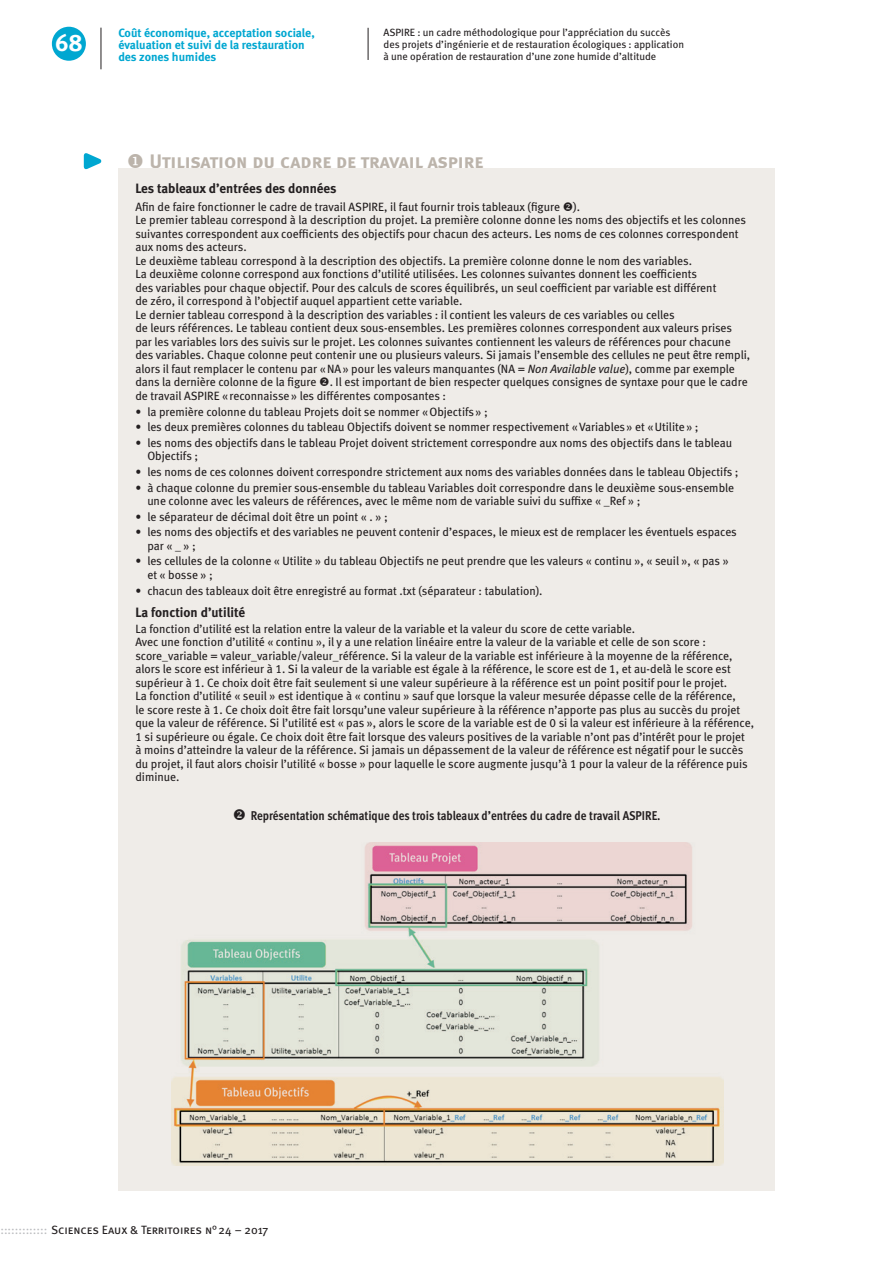
<style>
.page{position:relative;width:893px;height:1263px;background:#fff}
.page>*{position:absolute;margin:0;border:0;box-sizing:border-box;transform-origin:0 0}
.t1{font:24px "Meta Bold Caps Expert";color:#fff}
.t2{font:19.5px "Meta Bold LF Caps";color:#bcb4ab}
.t3{font:13.5px "Meta Bold LF";color:#231f20}
.t4{font:700 12.75px "Meta Cond OT";color:#231f20}
.t5{font:12px/13.5px "Meta Book LF";color:#231f20}
.t6{font:700 12px/12px "Meta";color:#00a7d1}
.t7{font:12px "Meta Book Caps";letter-spacing:-.005em;color:#231f20}
.t8{font:10.5px/12px "Meta Book LF";color:#231f20}
.s1{font-style:italic}
.s2{color:#bcbdc0}
</style>
<div class="page">
<svg style="left:83px;top:153px;width:19px;height:17px"></svg>
<hr style="left:368px;top:28px;width:1px;height:32px;background:#231f20">
<div style="left:118px;top:168px;width:657px;height:1023px;background:#efece8"></div>
<img style="left:171px;top:842px;width:553px;height:324px">
<div style="left:52px;top:27px;width:34px;height:34px;background:#00a7d1;border-radius:50%"></div>
<hr style="left:101px;top:28px;width:1px;height:41px;background:#231f20">
<h1 class="t1" style="left:55px;top:28px;width:29px">68</h1>
<p class="t6" style="left:118px;top:26px;width:198px">Coût économique, acceptation sociale, évaluation et suivi de la restauration des zones humides</p>
<p class="t8" style="left:384px;top:26px;width:302px">ASPIRE : un cadre méthodologique pour l’appréciation du succès des projets d’ingénierie et de restauration écologiques : application à une opération de restauration d’une zone humide d’altitude</p>
<h2 class="t2" style="left:127px;top:150px;width:358px">◆ Utilisation du cadre de travail aspire</h2>
<p class="t3" style="left:135px;top:180px;width:203px">Les tableaux d’entrées des données</p>
<p class="t5" style="left:135px;top:200px;width:616px">Afin de faire fonctionner le cadre de travail ASPIRE, il faut fournir trois tableaux (figure ❖).<br>Le premier tableau correspond à la description du projet. La première colonne donne les noms des objectifs et les colonnes suivantes correspondent aux coefficients des objectifs pour chacun des acteurs. Les noms de ces colonnes correspondent aux noms des acteurs.<br>Le deuxième tableau correspond à la description des objectifs. La première colonne donne le nom des variables.<br>La deuxième colonne correspond aux fonctions d’utilité utilisées. Les colonnes suivantes donnent les coefficients<br>des variables pour chaque objectif. Pour des calculs de scores équilibrés, un seul coefficient par variable est différent<br>de zéro, il correspond à l’objectif auquel appartient cette variable.<br>Le dernier tableau correspond à la description des variables : il contient les valeurs de ces variables ou celles<br>de leurs références. Le tableau contient deux sous-ensembles. Les premières colonnes correspondent aux valeurs prises par les variables lors des suivis sur le projet. Les colonnes suivantes contiennent les valeurs de références pour chacune des variables. Chaque colonne peut contenir une ou plusieurs valeurs. Si jamais l’ensemble des cellules ne peut être rempli, alors il faut remplacer le contenu par «NA» pour les valeurs manquantes (NA = <span class="s1">Non Available value</span>), comme par exemple dans la dernière colonne de la figure ❖. Il est important de bien respecter quelques consignes de syntaxe pour que le cadre de travail ASPIRE «reconnaisse» les différentes composantes :</p>
<p class="t5" style="left:135px;top:404px;width:354px">• la première colonne du tableau Projets doit se nommer «Objectifs» ;</p>
<p class="t5" style="left:135px;top:420px;width:565px">• les deux premières colonnes du tableau Objectifs doivent se nommer respectivement «Variables» et «Utilite» ;</p>
<p class="t5" style="left:147px;top:436px;width:586px;text-indent:-12px">• les noms des objectifs dans le tableau Projet doivent strictement correspondre aux noms des objectifs dans le tableau<br>Objectifs ;</p>
<p class="t5" style="left:135px;top:465px;width:605px">• les noms de ces colonnes doivent correspondre strictement aux noms des variables données dans le tableau Objectifs ;</p>
<p class="t5" style="left:147px;top:480px;width:588px;text-indent:-12px">• à chaque colonne du premier sous-ensemble du tableau Variables doit correspondre dans le deuxième sous-ensemble une colonne avec les valeurs de références, avec le même nom de variable suivi du suffixe « _Ref » ;</p>
<p class="t5" style="left:135px;top:510px;width:254px">• le séparateur de décimal doit être un point « . » ;</p>
<p class="t5" style="left:147px;top:525px;width:591px;text-indent:-12px">• les noms des objectifs et des variables ne peuvent contenir d’espaces, le mieux est de remplacer les éventuels espaces par « _ » ;</p>
<p class="t5" style="left:147px;top:554px;width:583px;text-indent:-12px">• les cellules de la colonne « Utilite » du tableau Objectifs ne peut prendre que les valeurs « continu », « seuil », « pas » et « bosse » ;</p>
<p class="t5" style="left:135px;top:583px;width:409px">• chacun des tableaux doit être enregistré au format .txt (séparateur : tabulation).</p>
<p class="t3" style="left:135px;top:604px;width:111px">La fonction d’utilité</p>
<p class="t5" style="left:135px;top:622px;width:620px">La fonction d’utilité est la relation entre la valeur de la variable et la valeur du score de cette variable.<br>Avec une fonction d’utilité « continu », il y a une relation linéaire entre la valeur de la variable et celle de son score : score_variable = valeur_variable/valeur_référence. Si la valeur de la variable est inférieure à la moyenne de la référence, alors le score est inférieur à 1. Si la valeur de la variable est égale à la référence, le score est de 1, et au-delà le score est supérieur à 1. Ce choix doit être fait seulement si une valeur supérieure à la référence est un point positif pour le projet.<br>La fonction d’utilité « seuil » est identique à « continu » sauf que lorsque la valeur mesurée dépasse celle de la référence,<br>le score reste à 1. Ce choix doit être fait lorsqu’une valeur supérieure à la référence n’apporte pas plus au succès du projet que la valeur de référence. Si l’utilité est « pas », alors le score de la variable est de 0 si la valeur est inférieure à la référence, 1 si supérieure ou égale. Ce choix doit être fait lorsque des valeurs positives de la variable n’ont pas d’intérêt pour le projet<br>à moins d’atteindre la valeur de la référence. Si jamais un dépassement de la valeur de référence est négatif pour le succès du projet, il faut alors choisir l’utilité « bosse » pour laquelle le score augmente jusqu’à 1 pour la valeur de la référence puis diminue.</p>
<p class="t4" style="left:233px;top:807px;width:429px">❖ Représentation schématique des trois tableaux d’entrées du cadre de travail ASPIRE.</p>
<p class="t7" style="left:0;top:1223px;width:269px"><span class="s2">:::::::::::::</span> Sciences Eaux &amp; Territoires n°24 – 2017</p>
</div>
